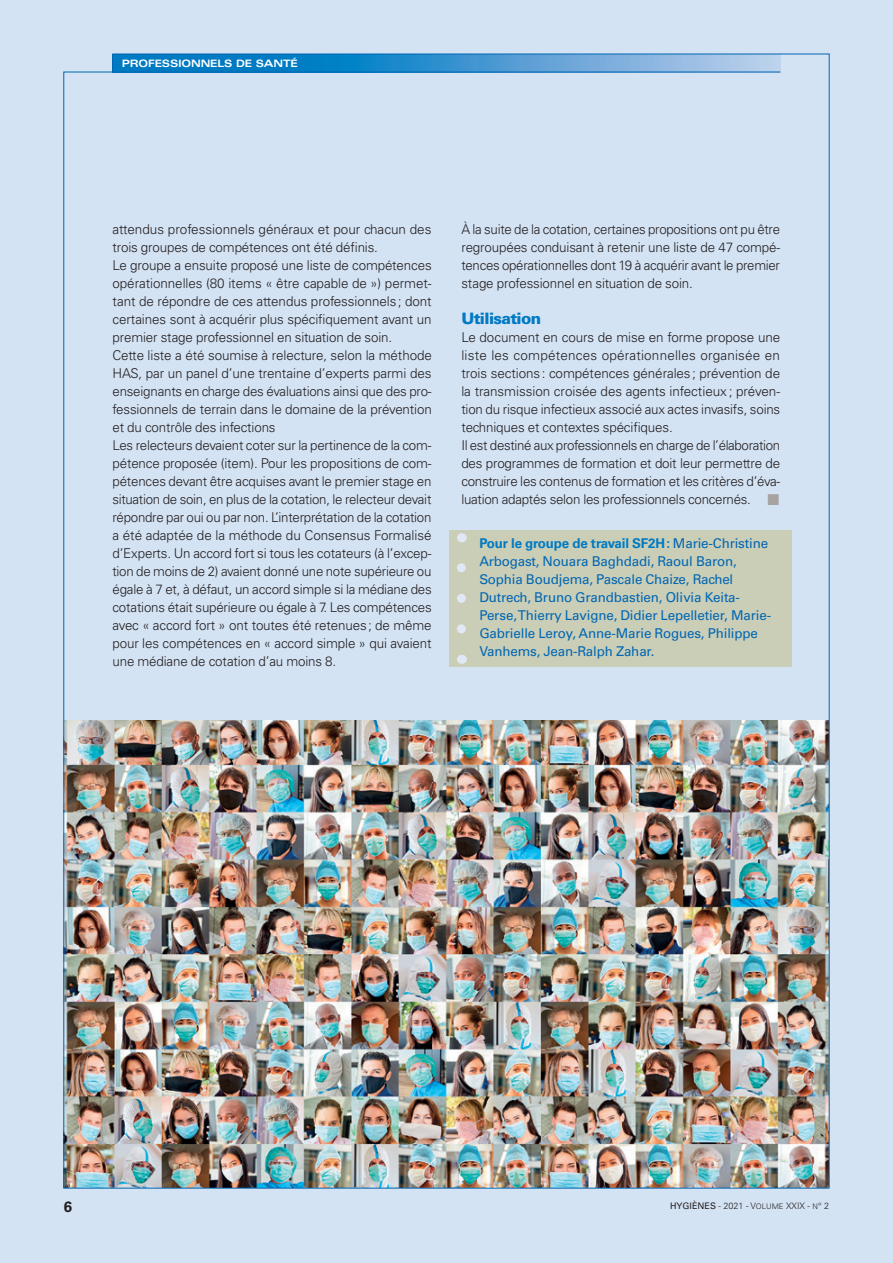
<style>
.page{position:relative;width:893px;height:1263px;background:#d4e3f4}
.page>*{position:absolute;margin:0;border:0;box-sizing:border-box;transform-origin:0 0}
.t1{font:900 15.75px "Univers LT Std";letter-spacing:-.045em;color:#007ac2}
.t2{font:700 15px "Univers LT Std";color:#231f20}
.t3{font:300 13.5px/18px "Univers LT Std";letter-spacing:-.01em;color:#231f20}
.t4{font:13.5px/18px "Univers LT Std";letter-spacing:-.01em;color:#0166b3}
.t5{font:12px "Univers LT Std Bold Ex SC850";color:#fff}
.t6{font:10.2px "Univers LT Std Bold Ex SC850";letter-spacing:-.015em;color:#fff}
.t7{font:9px "Univers LT Std Light SC850";color:#231f20}
.s1{font-weight:700;color:#007ac2}
.s2{font-family:"Univers LT Std SC850"}
.s3{font-size:7.65px}
</style>
<div class="page">
<img style="left:63px;top:72px;width:767px;height:1116px">
<svg style="left:112px;top:54px;width:718px;height:54px"></svg>
<svg style="left:768px;top:494px;width:11px;height:11px"></svg>
<p class="t6" style="left:153px;top:58px;width:146px"><sup>E</sup> CONGRÈS DEDELASANTÉ</p>
<p class="t5" style="left:122px;top:56px;width:33px">XXX</p>
<p class="t6" style="left:122px;top:58px;width:112px">PROFESSIONNELS</p>
<p class="t3" style="left:112px;top:220px;width:321px">attendus professionnels généraux et pour chacun des trois groupes de compétences ont été définis.<br>Le groupe a ensuite proposé une liste de compétences opérationnelles (80 items « être capable de ») permet&shy;tant de répondre de ces attendus professionnels; dont certaines sont à acquérir plus spécifiquement avant un premier stage professionnel en situation de soin.<br>Cette liste a été soumise à relecture, selon la méthode HAS, par un panel d’une trentaine d’experts parmi des enseignants en charge des évaluations ainsi que des pro&shy;fessionnels de terrain dans le domaine de la prévention et du contrôle des infections<br>Les relecteurs devaient coter sur la pertinence de la com&shy;pétence proposée (item). Pour les propositions de com&shy;pétences devant être acquises avant le premier stage en situation de soin, en plus de la cotation, le relecteur devait répondre par oui ou par non. L’interprétation de la cotation a été adaptée de la méthode du Consensus Formalisé d’Experts. Un accord fort si tous les cotateurs (à l’excep&shy;tion de moins de 2) avaient donné une note supérieure ou égale à 7 et, à défaut, un accord simple si la médiane des cotations était supérieure ou égale à 7. Les compétences avec « accord fort » ont toutes été retenues; de même pour les compétences en « accord simple » qui avaient une médiane de cotation d’au moins 8.</p>
<p class="t3" style="left:461px;top:220px;width:320px;text-align:justify">À la suite de la cotation, certaines propositions ont pu être regroupées conduisant à retenir une liste de 47 compé&shy;tences opérationnelles dont 19 à acquérir avant le premier stage professionnel en situation de soin.</p>
<p class="t1" style="left:461px;top:308px;width:81px">Utilisation</p>
<p class="t3" style="left:461px;top:328px;width:320px">Le document en cours de mise en forme propose une liste les compétences opérationnelles organisée en trois sections: compétences générales; prévention de la transmission croisée des agents infectieux ; préven&shy;tion du risque infectieux associé aux actes invasifs, soins techniques et contextes spécifiques.<br>Il est destiné aux professionnels en charge de l’élaboration des programmes de formation et doit leur permettre de construire les contenus de formation et les critères d’éva&shy;luation adaptés selon les professionnels concernés.</p>
<p class="t4" style="left:479px;top:534px;width:293px"><span class="s1">Pour le groupe de travail SF2H:</span> Marie-Christine Arbogast, Nouara Baghdadi, Raoul Baron, Sophia Boudjema, Pascale Chaize, Rachel Dutrech, Bruno Grandbastien, Olivia Keita-Perse, Thierry Lavigne, Didier Lepelletier, Marie-Gabrielle Leroy, Anne-Marie Rogues, Philippe Vanhems, Jean-Ralph Zahar.</p>
<p class="t2" style="left:64px;top:1197px;width:10px">6</p>
<p class="t7" style="left:670px;top:1201px;width:161px"><span class="s2">HYGIÈNES</span> - 2021 - V<span class="s3">OLUME</span> XXIX - <span class="s3">N</span>° 2</p>
</div>
